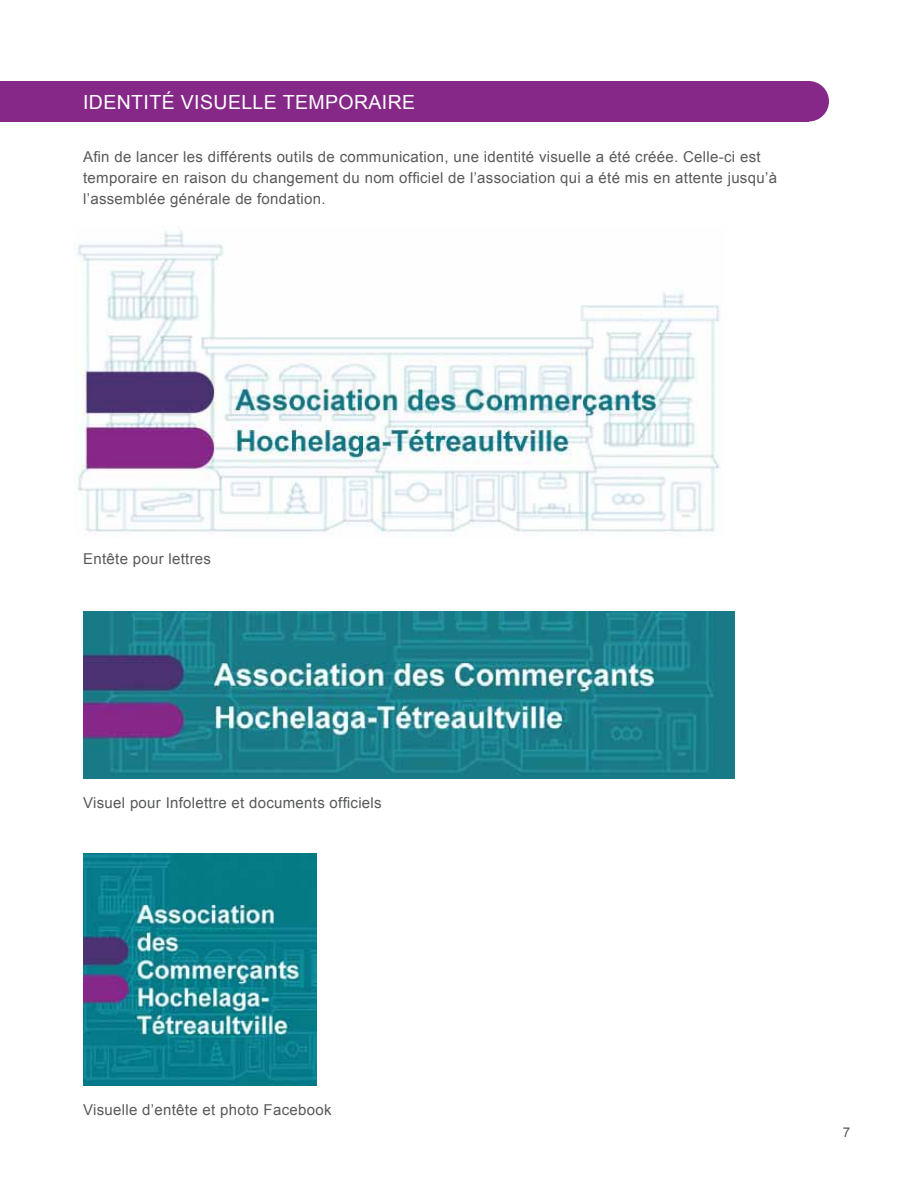
<style>
.page{position:relative;width:918px;height:1188px;background:#fff}
.page>*{position:absolute;margin:0;border:0;box-sizing:border-box;transform-origin:0 0}
.t1{font:19.5px "Arial";letter-spacing:.02em;color:#fff}
.t2{font:15px/21px "Arial";letter-spacing:.02em;color:#58595b}
.t3{font:13.5px "Arial";color:#58595b}
</style>
<div class="page">
<div style="left:0;top:81px;width:809px;height:41px;background:#852887"></div>
<div style="left:788px;top:81px;width:41px;height:41px;background:#852887;border-radius:50%"></div>
<img style="left:74px;top:231px;width:647px;height:303px">
<img style="left:83px;top:612px;width:651px;height:167px">
<img style="left:83px;top:854px;width:233px;height:231px">
<h1 class="t1" style="left:83px;top:89px;width:334px">I dentité visuelle temporaire</h1>
<p class="t2" style="left:83px;top:147px;width:695px">Afin de lancer les différents outils de communication, une identité visuelle a été créée. Celle-ci est temporaire en raison du changement du nom officiel de l’association qui a été mis en attente jusqu’à l’assemblée générale de fondation.</p>
<p class="t2" style="left:83px;top:548px;width:129px">Entête pour lettres</p>
<p class="t2" style="left:83px;top:792px;width:300px">Visuel pour Infolettre et documents officiels</p>
<p class="t2" style="left:83px;top:1099px;width:250px">Visuelle d’entête et photo Facebook</p>
<p class="t3" style="left:843px;top:1124px;width:9px">7</p>
</div>
